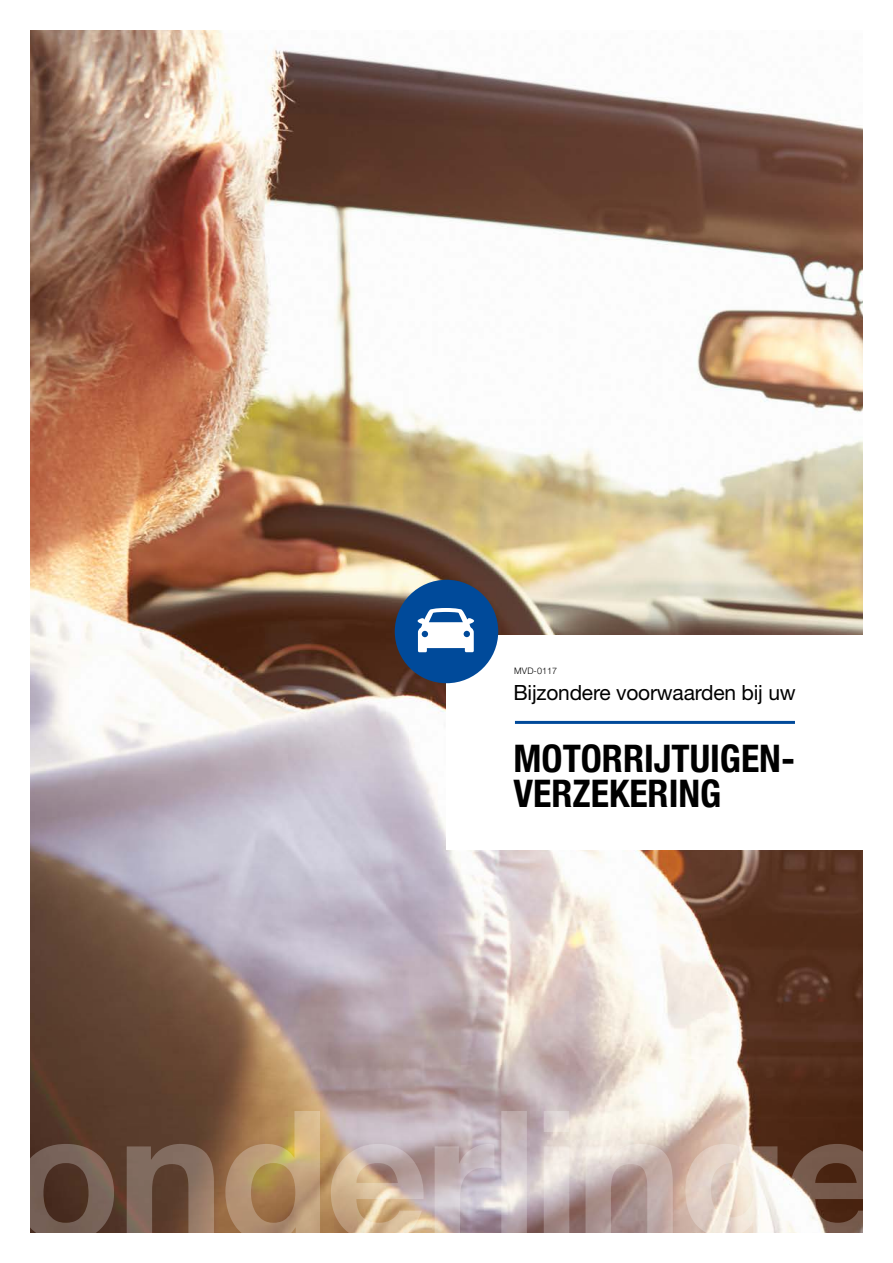
<style>
.page{position:relative;width:893px;height:1263px;background:#fff}
.page>*{position:absolute;margin:0;border:0;box-sizing:border-box;transform-origin:0 0}
.t1{font:700 condensed 37.95px/35.4px "Helvetica Neue";color:#000}
.t2{font:21px "Helvetica Neue LT Std";letter-spacing:-.01em;color:#000}
.t3{font:300 9px "Helvetica Neue LT Std";letter-spacing:.01em;color:#000}
</style>
<div class="page">
<img style="left:31px;top:31px;width:831px;height:1080px">
<div style="left:446px;top:636px;width:447px;height:214px;background:#fff"></div>
<hr style="left:515px;top:721px;width:280px;height:3px;background:#004a9a">
<svg style="left:30px;top:1111px;width:833px;height:122px;background:#a99183"></svg>
<div style="left:395px;top:580px;width:103px;height:103px;background:#004a9a;border-radius:50%"></div>
<svg style="left:418px;top:608px;width:56px;height:44px"></svg>
<p class="t3" style="left:514px;top:665px;width:44px">MVD-0117</p>
<p class="t2" style="left:513px;top:679px;width:284px">Bijzondere voorwaarden bij uw</p>
<h1 class="t1" style="left:513px;top:738px;width:283px">MOTORRIJTUIGEN-<br>VERZEKERING</h1>
</div>
